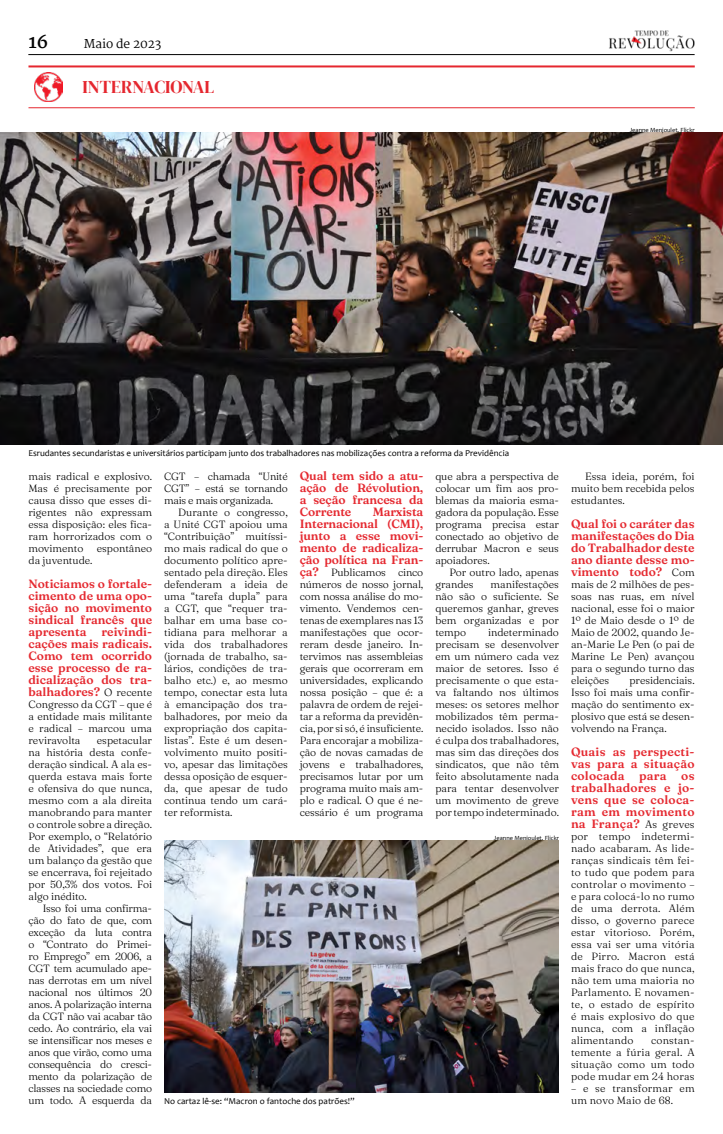
<style>
.page{position:relative;width:723px;height:1134px;background:#fff}
.page>*{position:absolute;margin:0;border:0;box-sizing:border-box;transform-origin:0 0}
.t1{font:18px "DM Serif Display";color:#e5272f}
.t2{font:700 18px "Martel";color:#000}
.t3{font:600 12px/12px "Fraunces 9 pt";color:#e52a31;text-align:justify}
.t4{font:12px "Martel";color:#000}
.t5{font:300 10.5px/12px "Fraunces 9 pt";color:#000;text-align:justify}
.t6{font:300 10.5px/12px "Fraunces 9 pt";letter-spacing:.02em;color:#000}
.t7{font:9px "Candara";color:#000}
.t8{font:6.3px "Candara";color:#000}
.s1{font-weight:300;font-size:10.5px;color:#000}
.s2{font-weight:600;font-size:12px;color:#e52a31}
</style>
<div class="page">
<hr style="left:28px;top:54px;width:666px;height:1px;background:#000">
<img style="left:609px;top:30px;width:85px;height:22px">
<hr style="left:28px;top:65px;width:667px;height:2px;background:#e5272f">
<hr style="left:28px;top:108px;width:667px;height:1px;background:#e5272f">
<img style="left:34px;top:73px;width:29px;height:28px">
<img style="left:0;top:132px;width:723px;height:312px">
<img style="left:164px;top:840px;width:395px;height:252px">
<h1 class="t2" style="left:28px;top:31px;width:21px">16</h1>
<p class="t4" style="left:84px;top:37px;width:79px">Maio de 2023</p>
<h1 class="t1" style="left:83px;top:76px;width:133px">INTERNACIONAL</h1>
<p class="t8" style="left:630px;top:126px;width:67px">Jeanne Menjoulet, Flickr</p>
<p class="t7" style="left:28px;top:447px;width:482px">Esrudantes secundaristas e universitários participam junto dos trabalhadores nas mobilizações contra a reforma da Previdência</p>
<p class="t5" style="left:28px;top:470px;width:125px">mais radical e explosivo.<br>Mas é precisamente por causa disso que esses di&shy;rigentes não expressam essa disposição: eles fica&shy;ram horrorizados com o movimento</p>
<p class="t5" style="left:97px;top:542px;width:57px">espontâneo</p>
<p class="t5" style="left:28px;top:554px;width:66px">da juventude.</p>
<p class="t3" style="left:28px;top:577px;width:125px">Noticiamos o fortale&shy;cimento de uma opo&shy;sição no movimento sindical francês que apresenta</p>
<p class="t3" style="left:28px;top:625px;width:125px;text-indent:73px">reivindi&shy;cações mais radicais.<br>Como tem ocorrido esse processo de ra&shy;dicalização dos tra&shy;balhadores? <span class="s1">O recente</span></p>
<p class="t5" style="left:28px;top:698px;width:125px">Congresso da CGT – que é a entidade mais militante e radical – marcou uma reviravolta</p>
<p class="t5" style="left:28px;top:734px;width:125px;text-indent:68px">espetacular na história desta confe&shy;deração sindical. A ala es&shy;querda estava mais forte e ofensiva do que nunca, mesmo com a ala direita manobrando para manter o controle sobre a direção.<br>Por exemplo, o “Relatório de Atividades”, que era um balanço da gestão que se encerrava, foi rejeitado por 50,3% dos votos. Foi algo inédito.</p>
<p class="t5" style="left:28px;top:902px;width:125px;text-indent:14px">Isso foi uma confirma&shy;ção do fato de que, com exceção da luta contra o “Contrato do Primei&shy;ro Emprego” em 2006, a CGT tem acumulado ape&shy;nas derrotas em um nível nacional nos últimos 20 anos. A polarização interna da CGT não vai acabar tão cedo. Ao contrário, ela vai se intensificar nos meses e anos que virão, como uma consequência do cresci&shy;mento da polarização de classes na sociedade como um todo. A esquerda da</p>
<p class="t5" style="left:164px;top:470px;width:125px">CGT – chamada “Unité CGT” – está se tornando mais e mais organizada.</p>
<p class="t5" style="left:164px;top:506px;width:125px;text-indent:14px">Durante o congresso, a Unité CGT apoiou uma “Contribuição” muitíssi&shy;mo mais radical do que o documento político apre&shy;sentado pela direção. Eles defenderam a ideia de uma “tarefa dupla” para a CGT, que “requer tra&shy;balhar em uma base co&shy;tidiana para melhorar a vida dos trabalhadores (jornada de trabalho, sa&shy;lários, condições de tra&shy;balho etc.) e, ao mesmo tempo, conectar esta luta à emancipação dos tra&shy;balhadores, por meio da expropriação dos capita&shy;listas”. Este é um desen&shy;volvimento muito positi&shy;vo, apesar das limitações dessa oposição de esquer&shy;da, que apesar de tudo continua tendo um cará&shy;ter reformista.</p>
<p class="t3" style="left:300px;top:469px;width:125px">Qual tem sido a atu&shy;ação de Révolution, a seção francesa da Corrente</p>
<p class="t3" style="left:300px;top:505px;width:125px;text-indent:73px">Marxista Internacional (CMI), junto a esse movi&shy;mento de radicaliza&shy;ção política na Fran-</p>
<p class="t5" style="left:300px;top:566px;width:125px"><span class="s2">ça?</span> Publicamos cinco números de nosso jornal, com nossa análise do mo&shy;vimento. Vendemos cen&shy;tenas de exemplares nas 13 manifestações que ocor&shy;reram desde janeiro. In&shy;tervimos nas assembleias gerais que ocorreram em universidades, explicando nossa posição – que é: a palavra de ordem de rejei&shy;tar a reforma da previdên&shy;cia, por si só, é insuficiente.<br>Para encorajar a mobiliza&shy;ção de novas camadas de jovens e trabalhadores, precisamos lutar por um programa muito mais am&shy;plo e radical. O que é ne&shy;cessário é um programa</p>
<p class="t7" style="left:164px;top:1095px;width:192px">No cartaz lê-se: “Macron o fantoche dos patrões!”</p>
<p class="t5" style="left:435px;top:470px;width:125px">que abra a perspectiva de colocar um fim aos pro&shy;blemas da maioria esma&shy;gadora da população. Esse programa precisa estar conectado ao objetivo de derrubar Macron e seus apoiadores.</p>
<p class="t5" style="left:435px;top:566px;width:125px;text-indent:14px">Por outro lado, apenas grandes</p>
<p class="t5" style="left:435px;top:578px;width:125px;text-indent:55px">manifestações não são o suficiente. Se queremos ganhar, greves bem organizadas e por tempo</p>
<p class="t5" style="left:435px;top:626px;width:125px;text-indent:53px">indeterminado precisam se desenvolver em um número cada vez maior de setores. Isso é precisamente o que esta&shy;va faltando nos últimos meses: os setores melhor mobilizados têm perma&shy;necido isolados. Isso não é culpa dos trabalhadores, mas sim das direções dos sindicatos, que não têm feito absolutamente nada para tentar desenvolver um movimento de greve por tempo indeterminado.</p>
<p class="t8" style="left:494px;top:834px;width:67px">Jeanne Menjoulet, Flickr</p>
<p class="t5" style="left:571px;top:470px;width:125px;text-indent:14px">Essa ideia, porém, foi muito bem recebida pelos estudantes.</p>
<p class="t3" style="left:571px;top:517px;width:125px">Qual foi o caráter das manifestações do Dia do Trabalhador deste ano diante desse mo&shy;vimento todo? <span class="s1">Com</span></p>
<p class="t5" style="left:571px;top:578px;width:125px">mais de 2 milhões de pes&shy;soas nas ruas, em nível nacional, esse foi o maior 1º de Maio desde o 1º de Maio de 2002, quando Je&shy;an-Marie Le Pen (o pai de Marine Le Pen) avançou para o segundo turno das eleições</p>
<p class="t5" style="left:571px;top:674px;width:125px;text-indent:58px">presidenciais.<br>Isso foi mais uma confir&shy;mação do sentimento ex&shy;plosivo que está se desen&shy;volvendo na França.</p>
<p class="t3" style="left:571px;top:745px;width:125px">Quais as perspecti&shy;vas para a situação colocada para os trabalhadores e jo&shy;vens que se coloca&shy;ram em movimento na França? <span class="s1">As greves</span></p>
<p class="t5" style="left:571px;top:830px;width:125px">por tempo indetermi&shy;nado acabaram. As lide&shy;ranças sindicais têm fei&shy;to tudo que podem para controlar o movimento – e para colocá-lo no rumo de uma derrota. Além disso, o governo parece estar vitorioso. Porém, essa vai ser uma vitória de Pirro. Macron está mais fraco do que nunca, não tem uma maioria no Parlamento. E novamen&shy;te, o estado de espírito é mais explosivo do que nunca, com a inflação alimentando</p>
<p class="t5" style="left:571px;top:1034px;width:125px;text-indent:80px">constan&shy;temente a fúria geral. A situação como um todo pode mudar em 24 horas</p>
<p class="t6" style="left:571px;top:1082px;width:125px">– e se transformar em um novo Maio de 68.</p>
</div>
